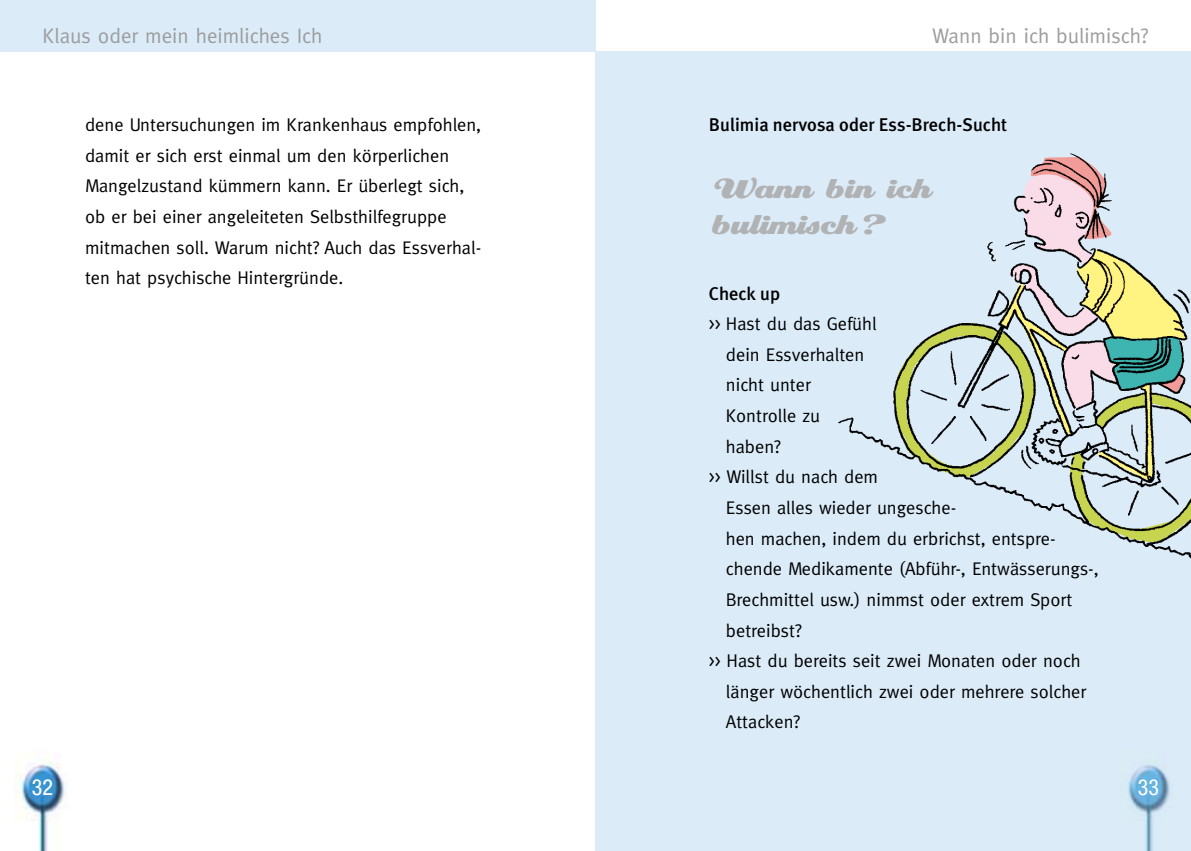
<style>
.page{position:relative;width:1191px;height:851px;background:#fff}
.page>*{position:absolute;margin:0;border:0;box-sizing:border-box;transform-origin:0 0}
.t1{font:30px/36px "Eclat ICG";letter-spacing:-.15em;color:#b1b2b4}
.t2{font:condensed 22px "Helvetica Neue";color:#fff}
.t3{font:21px "Meta";color:#9c9d9f}
.t4{font:18.4px/30.6px "Meta";color:#000}
.t5{font:500 18.4px "Meta Plus";color:#000}
</style>
<div class="page">
<img style="left:15px;top:759px;width:53px;height:91px">
<div style="left:0;top:0;width:595px;height:51px;background:#dbecf8"></div>
<div style="left:595px;top:51px;width:596px;height:799px;background:#dbecf8"></div>
<img style="left:838px;top:154px;width:353px;height:405px">
<p class="t3" style="left:43px;top:23px;width:281px">Klaus oder mein heimliches Ich</p>
<p class="t4" style="left:85px;top:109px;width:398px">dene Untersuchungen im Krankenhaus empfohlen, damit er sich erst einmal um den körperlichen Mangelzustand kümmern kann. Er überlegt sich, ob er bei einer angeleiteten Selbsthilfegruppe mitmachen soll. Warum nicht? Auch das Essverhal&shy;ten hat psychische Hintergründe.</p>
<p class="t3" style="left:932px;top:23px;width:218px">Wann bin ich bulimisch?</p>
<p class="t5" style="left:709px;top:114px;width:300px">Bulimia nervosa oder Ess-Brech-Sucht</p>
<h1 class="t1" style="left:709px;top:170px;width:225px">Wann bin ich bulimisch?</h1>
<p class="t5" style="left:709px;top:282px;width:73px">Check up</p>
<p class="t4" style="left:709px;top:308px;width:169px">&gt;&gt; Hast du das Gefühl</p>
<p class="t4" style="left:726px;top:339px;width:140px">dein Essverhalten</p>
<p class="t4" style="left:726px;top:369px;width:86px">nicht unter</p>
<p class="t4" style="left:726px;top:400px;width:96px">Kontrolle zu</p>
<p class="t4" style="left:726px;top:431px;width:56px">haben?</p>
<p class="t4" style="left:709px;top:461px;width:171px">&gt;&gt; Willst du nach dem</p>
<p class="t4" style="left:726px;top:492px;width:232px">Essen alles wieder ungesche-</p>
<p class="t4" style="left:726px;top:522px;width:331px">hen machen, indem du erbrichst, entspre-</p>
<p class="t4" style="left:726px;top:553px;width:374px">chende Medikamente (Abführ-, Entwässerungs-,</p>
<p class="t4" style="left:726px;top:584px;width:348px">Brechmittel usw.) nimmst oder extrem Sport</p>
<p class="t4" style="left:726px;top:614px;width:77px">betreibst?</p>
<p class="t4" style="left:709px;top:645px;width:373px">&gt;&gt; Hast du bereits seit zwei Monaten oder noch</p>
<p class="t4" style="left:726px;top:675px;width:362px">länger wöchentlich zwei oder mehrere solcher</p>
<p class="t4" style="left:726px;top:706px;width:76px">Attacken?</p>
<p class="t2" style="left:32px;top:774px;width:11px">32</p>
<p class="t2" style="left:1137px;top:774px;width:11px">33</p>
</div>
